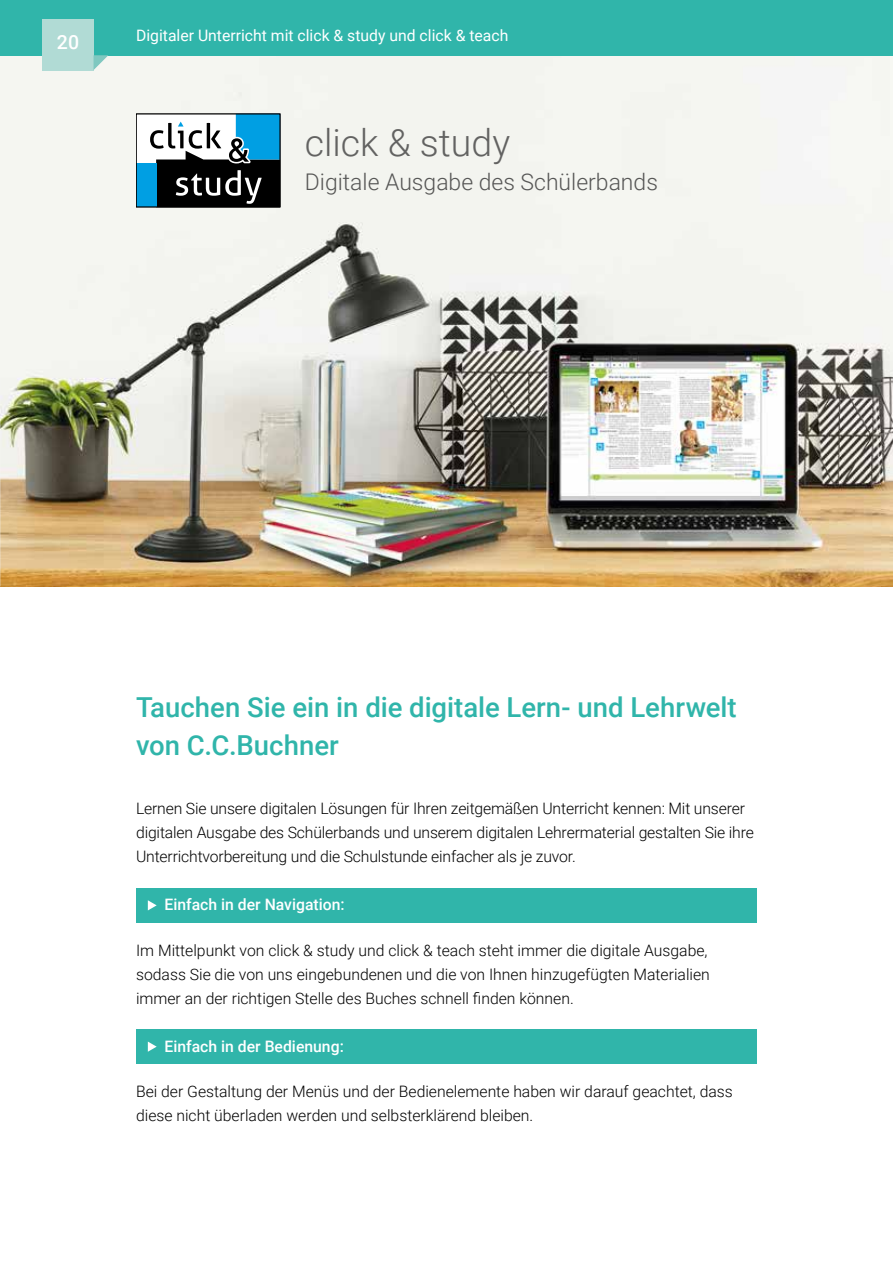
<style>
.page{position:relative;width:893px;height:1263px;background:#fff}
.page>*{position:absolute;margin:0;border:0;box-sizing:border-box;transform-origin:0 0}
.t1{font:300 37.5px "Roboto";color:#626261}
.t2{font:500 27.45px/38.5px "Roboto";color:#30b5aa}
.t3{font:300 22.95px "Roboto";color:#565655}
.t4{font:500 19.5px "Roboto";color:#fff}
.t5{font:300 15.75px/24px "Roboto";color:#000}
.t6{font:15.75px "Roboto";color:#fff}
.t7{font:500 15.75px "Roboto";color:#fff}
</style>
<div class="page">
<img style="left:1px;top:55px;width:892px;height:532px">
<img style="left:0;top:51px;width:1px;height:536px">
<div style="left:136px;top:114px;width:144px;height:93px;background:#fff"></div>
<div style="left:136px;top:163px;width:20px;height:44px;background:#009fe3"></div>
<svg style="left:150px;top:114px;width:130px;height:93px"></svg>
<div style="left:0;top:0;width:893px;height:55px;background:#30b5aa"></div>
<div style="left:43px;top:19px;width:51px;height:51px;background:#b1dbd5"></div>
<svg style="left:94px;top:55px;width:14px;height:15px"></svg>
<div style="left:136px;top:888px;width:621px;height:34px;background:#30b5aa"></div>
<div style="left:136px;top:1030px;width:621px;height:34px;background:#30b5aa"></div>
<svg style="left:148px;top:900px;width:9px;height:10px"></svg>
<svg style="left:148px;top:1041px;width:9px;height:11px"></svg>
<p class="t4" style="left:57px;top:29px;width:24px">20</p>
<p class="t6" style="left:136px;top:24px;width:374px">Digitaler Unterricht mit click &amp; study und click &amp; teach</p>
<h1 class="t1" style="left:305px;top:116px;width:207px">click &amp; study</h1>
<h3 class="t3" style="left:305px;top:166px;width:355px">Digitale Ausgabe des Schülerbands</h3>
<h2 class="t2" style="left:136px;top:686px;width:602px">Tauchen Sie ein in die digitale Lern- und Lehrwelt von C.C.Buchner</h2>
<p class="t5" style="left:136px;top:796px;width:619px">Lernen Sie unsere digitalen Lösungen für Ihren zeitgemäßen Unterricht kennen: Mit unserer digitalen Ausgabe des Schülerbands und unserem digitalen Lehrermaterial gestalten Sie ihre<br>Unterrichtvorbereitung und die Schulstunde einfacher als je zuvor.</p>
<p class="t7" style="left:165px;top:894px;width:182px">Einfach in der Navigation:</p>
<p class="t5" style="left:136px;top:937px;width:575px">Im Mittelpunkt von click &amp; study und click &amp; teach steht immer die digitale Ausgabe, sodass Sie die von uns eingebundenen und die von Ihnen hinzugefügten Materialien immer an der richtigen Stelle des Buches schnell fi nden können.</p>
<p class="t7" style="left:165px;top:1035px;width:181px">Einfach in der Bedienung:</p>
<p class="t5" style="left:136px;top:1079px;width:598px">Bei der Gestaltung der Menüs und der Bedienelemente haben wir darauf geachtet, dass diese nicht überladen werden und selbsterklärend bleiben.</p>
</div>
